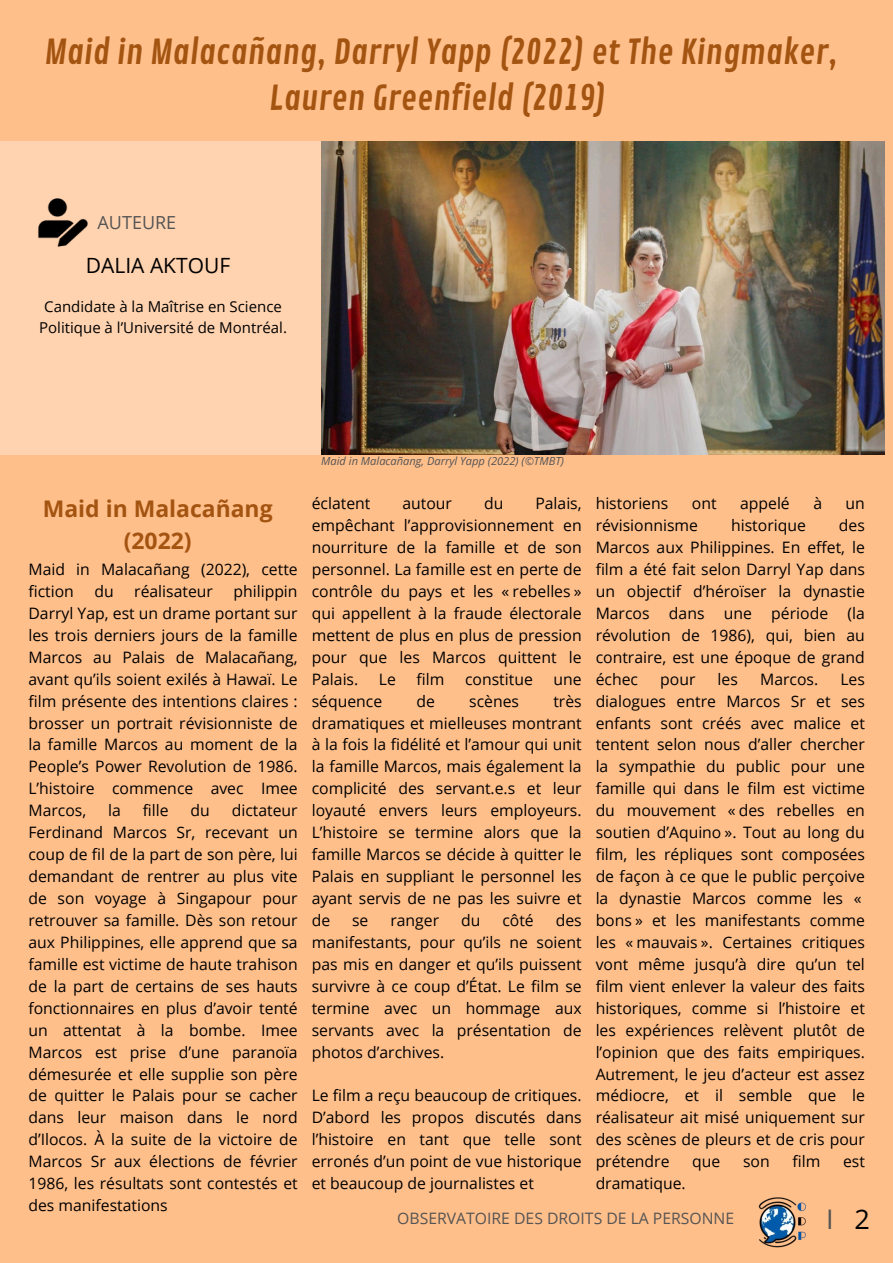
<style>
.page{position:relative;width:893px;height:1263px;background:#ffbf8b}
.page>*{position:absolute;margin:0;border:0;box-sizing:border-box;transform-origin:0 0}
.t1{font:33.53px/46.7px "Contrail One";color:#a45411;text-align:center}
.t2{font:27px "Open Sans";color:#545454}
.t3{font:700 22.95px/32.1px "Open Sans";color:#a45411;text-align:center}
.t4{font:21px "Open Sans";color:#000}
.t5{font:18px "Open Sans";color:#545454}
.t6{font:15.75px/21.9px "Open Sans";color:#000;text-align:justify}
.t7{font:15.75px "Open Sans";color:#545454}
.t8{font:15px/20.9px "Open Sans";color:#000;text-align:center}
.t9{font:italic 11.1px "Open Sans";color:#545454}
.s1{color:#000}
</style>
<div class="page">
<div style="left:0;top:141px;width:880px;height:314px;background:#ffd3b0"></div>
<img style="left:38px;top:198px;width:50px;height:49px">
<img style="left:321px;top:142px;width:563px;height:313px">
<img style="left:758px;top:1197px;width:48px;height:51px">
<p class="t1" style="left:44px;top:30px;width:795px">Maid in Malacañang, Darryl Yapp (2022) et The Kingmaker,<br>Lauren Greenfield (2019)</p>
<p class="t5" style="left:98px;top:210px;width:80px">AUTEURE</p>
<p class="t4" style="left:86px;top:251px;width:146px">DALIA AKTOUF</p>
<h4 class="t8" style="left:39px;top:296px;width:249px">Candidate à la Maîtrise en Science<br>Politique à l’Université de Montréal.</h4>
<p class="t3" style="left:43px;top:492px;width:231px">Maid in Malacañang (2022)</p>
<p class="t6" style="left:28px;top:558px;width:271px">Maid in Malacañang (2022), cette fiction</p>
<p class="t6" style="left:94px;top:580px;width:21px">du</p>
<p class="t6" style="left:134px;top:580px;width:80px">réalisateur</p>
<p class="t6" style="left:28px;top:580px;width:271px;text-indent:205px">philippin Darryl Yap, est un drame portant sur les trois derniers jours de la famille Marcos au Palais de Malacañang, avant qu’ils soient exilés à Hawaï. Le film présente des intentions claires : brosser un portrait révisionniste de la famille Marcos au moment de la People’s Power Revolution de 1986.<br>L’histoire commence avec Imee Marcos,</p>
<p class="t6" style="left:108px;top:799px;width:14px">la</p>
<p class="t6" style="left:143px;top:799px;width:28px">fille</p>
<p class="t6" style="left:191px;top:799px;width:21px">du</p>
<p class="t6" style="left:28px;top:799px;width:271px;text-indent:203px">dictateur Ferdinand Marcos Sr, recevant un coup de fil de la part de son père, lui demandant de rentrer au plus vite de son voyage à Singapour pour retrouver sa famille. Dès son retour aux Philippines, elle apprend que sa famille est victime de haute trahison de la part de certains de ses hauts fonctionnaires en plus d’avoir tenté un attentat à la bombe. Imee Marcos est prise d’une paranoïa démesurée et elle supplie son père de quitter le Palais pour se cacher dans leur maison dans le nord d’Ilocos. À la suite de la victoire de Marcos Sr aux élections de février 1986, les résultats sont contestés et des manifestations</p>
<p class="t9" style="left:321px;top:453px;width:244px">Maid in Malacañang, Darryl Yapp (2022) (©TMBT)</p>
<h3 class="t6" style="left:312px;top:492px;width:60px">éclatent</h3>
<h3 class="t6" style="left:402px;top:492px;width:51px">autour</h3>
<h3 class="t6" style="left:484px;top:492px;width:21px">du</h3>
<h3 class="t6" style="left:312px;top:492px;width:271px;text-indent:224px">Palais, empêchant l’approvisionnement en nourriture de la famille et de son personnel. La famille est en perte de contrôle du pays et les « rebelles » qui appellent à la fraude électorale mettent de plus en plus de pression pour que les Marcos quittent le Palais.</h3>
<h3 class="t6" style="left:379px;top:667px;width:19px">Le</h3>
<h3 class="t6" style="left:416px;top:667px;width:29px">film</h3>
<h3 class="t6" style="left:465px;top:667px;width:69px">constitue</h3>
<h3 class="t6" style="left:553px;top:667px;width:30px">une</h3>
<h3 class="t6" style="left:312px;top:689px;width:72px">séquence</h3>
<h3 class="t6" style="left:416px;top:689px;width:20px">de</h3>
<h3 class="t6" style="left:469px;top:689px;width:51px">scènes</h3>
<h3 class="t6" style="left:312px;top:689px;width:271px;text-indent:242px">très dramatiques et mielleuses montrant à la fois la fidélité et l’amour qui unit la famille Marcos, mais également la complicité des servant.e.s et leur loyauté envers leurs employeurs.<br>L’histoire se termine alors que la famille Marcos se décide à quitter le Palais en suppliant le personnel les ayant servis de ne pas les suivre et de</h3>
<h3 class="t6" style="left:352px;top:909px;width:18px">se</h3>
<h3 class="t6" style="left:390px;top:909px;width:50px">ranger</h3>
<h3 class="t6" style="left:461px;top:909px;width:21px">du</h3>
<h3 class="t6" style="left:502px;top:909px;width:33px">côté</h3>
<h3 class="t6" style="left:312px;top:909px;width:271px;text-indent:244px">des manifestants, pour qu’ils ne soient pas mis en danger et qu’ils puissent survivre à ce coup d’État. Le film se termine avec un hommage aux servants avec la présentation de photos d’archives.</h3>
<p class="t6" style="left:312px;top:1084px;width:271px">Le film a reçu beaucoup de critiques.<br>D’abord les propos discutés dans l’histoire en tant que telle sont erronés d’un point de vue historique et beaucoup de journalistes et</p>
<p class="t6" style="left:595px;top:492px;width:74px">historiens</p>
<p class="t6" style="left:692px;top:492px;width:26px">ont</p>
<p class="t6" style="left:740px;top:492px;width:51px">appelé</p>
<p class="t6" style="left:813px;top:492px;width:10px">à</p>
<p class="t6" style="left:845px;top:492px;width:21px">un</p>
<p class="t6" style="left:595px;top:514px;width:104px">révisionnisme</p>
<p class="t6" style="left:731px;top:514px;width:76px">historique</p>
<p class="t6" style="left:595px;top:514px;width:271px;text-indent:243px">des Marcos aux Philippines. En effet, le film a été fait selon Darryl Yap dans un objectif d’héroïser la dynastie Marcos dans une période (la révolution de 1986), qui, bien au contraire, est une époque de grand échec</p>
<p class="t6" style="left:660px;top:667px;width:37px">pour</p>
<p class="t6" style="left:717px;top:667px;width:22px">les</p>
<p class="t6" style="left:760px;top:667px;width:60px">Marcos.</p>
<p class="t6" style="left:595px;top:667px;width:271px;text-align:left;text-indent:245px">Les dialogues entre Marcos Sr et ses enfants sont créés avec malice et tentent selon nous d’aller chercher la sympathie du public pour une famille qui dans le film est victime du mouvement « des rebelles en soutien d’Aquino ». Tout au long du film, les répliques sont composées de façon à ce que le public perçoive la dynastie Marcos comme les « bons » et les manifestants comme les « mauvais ». Certaines critiques vont même jusqu’à dire qu’un tel film vient enlever la valeur des faits historiques, comme si l’histoire et les expériences relèvent plutôt de l’opinion que des faits empiriques.<br>Autrement, le jeu d’acteur est assez médiocre, et il semble que le réalisateur ait misé uniquement sur des scènes de pleurs et de cris pour prétendre</p>
<p class="t6" style="left:692px;top:1150px;width:30px">que</p>
<p class="t6" style="left:743px;top:1150px;width:28px">son</p>
<p class="t6" style="left:792px;top:1150px;width:29px">film</p>
<p class="t6" style="left:843px;top:1150px;width:23px">est</p>
<p class="t6" style="left:595px;top:1172px;width:92px">dramatique.</p>
<h2 class="t7" style="left:397px;top:1207px;width:338px">OBSERVATOIRE DES DROITS DE LA PERSONNE</h2>
<p class="t2" style="left:826px;top:1200px;width:45px">I <span class="s1">2</span></p>
</div>
